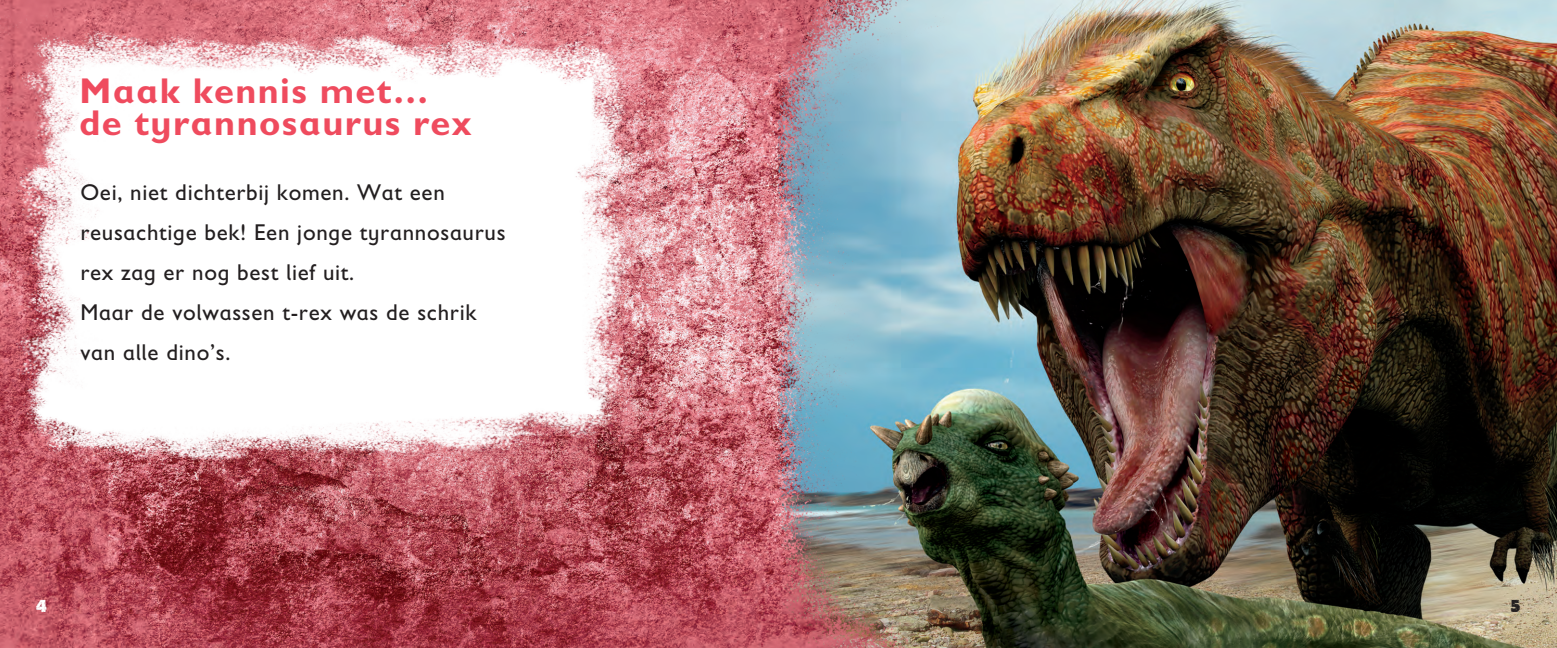
<style>
.page{position:relative;width:1557px;height:648px;background:#fff}
.page>*{position:absolute;margin:0;border:0;box-sizing:border-box;transform-origin:0 0}
.t1{font:700 36px/32px "Gill Sans Infant Std";letter-spacing:.04em;color:#ef4b5e}
.t2{font:23px/40px "Gill Sans Infant Std";letter-spacing:.03em;color:#231f20}
.t3{font:15px "JF Rock Solid";color:#fff}
.t4{font:15px "JF Rock Solid";color:#231f20}
</style>
<div class="page">
<img style="left:945px;top:0;width:612px;height:648px">
<img style="left:0;top:0;width:945px;height:648px">
<img style="left:0;top:15px;width:656px;height:462px">
<h1 class="t1" style="left:79px;top:74px;width:394px">Maak kennis met… de tyrannosaurus rex</h1>
<p class="t2" style="left:80px;top:172px;width:427px">Oei, niet dichterbij komen. Wat een reusachtige bek! Een jonge tyrannosaurus rex zag er nog best lief uit.<br>Maar de volwassen t-rex was de schrik van alle dino’s.</p>
<p class="t3" style="left:36px;top:599px;width:13px">4</p>
<p class="t4" style="left:1511px;top:599px;width:11px">5</p>
</div>
